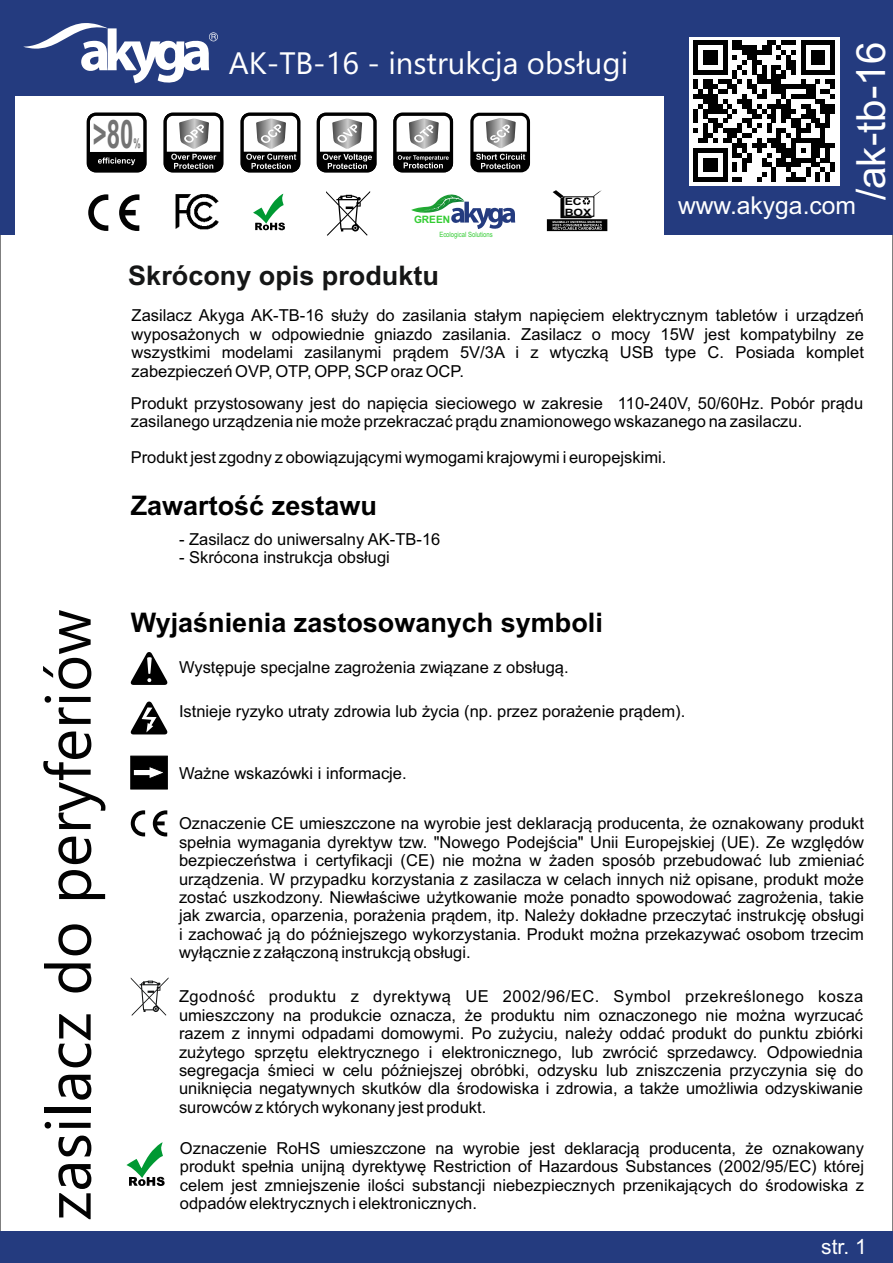
<style>
.page{position:relative;width:893px;height:1263px;background:#fff}
.page>*{position:absolute;margin:0;border:0;box-sizing:border-box;transform-origin:0 0}
.t1{font:63px "Ebrima";color:#020202}
.t2{font:40.35px "Arial";color:#fff}
.t3{font:700 39.3px "Arial";color:#737373;scale:.61 1}
.t4{font:31.05px "Ebrima";color:#fff}
.t5{font:700 27px "Arial";color:#000}
.t6{font:700 27px "Arial";color:#151616}
.t7{font:24.6px "Arial";color:#fff}
.t8{font:21px "Arial";color:#fff}
.t9{font:16.5px/18.5px "Arial";color:#000;text-align:justify}
.t10{font:700 13.35px "Arial";color:#737373;scale:.61 1}
.t11{font:700 10.2px "Arial";color:#3c3}
.t12{font:700 10.05px/11.2px "Arial";color:#020202;scale:1.23 1}
.t13{font:7.2px "Arial Narrow";color:#3c3}
</style>
<div class="page">
<div style="left:0;top:0;width:893px;height:235px;background:#243b7f"></div>
<div style="left:16px;top:96px;width:648px;height:149px;background:#fff"></div>
<div style="left:470px;top:113px;width:60px;height:59px;background:#fff;border:3px solid #000;border-radius:8px"></div>
<div style="left:393px;top:113px;width:60px;height:59px;background:#fff;border:3px solid #000;border-radius:8px"></div>
<svg style="left:395px;top:118px;width:56px;height:53px"></svg>
<svg style="left:472px;top:118px;width:56px;height:53px"></svg>
<div style="left:164px;top:113px;width:59px;height:59px;background:#fff;border:3px solid #000;border-radius:8px"></div>
<div style="left:241px;top:113px;width:59px;height:59px;background:#fff;border:3px solid #000;border-radius:8px"></div>
<div style="left:317px;top:113px;width:59px;height:59px;background:#fff;border:3px solid #000;border-radius:8px"></div>
<svg style="left:165px;top:118px;width:57px;height:53px"></svg>
<svg style="left:242px;top:118px;width:57px;height:53px"></svg>
<svg style="left:318px;top:118px;width:57px;height:53px"></svg>
<div style="left:87px;top:113px;width:59px;height:59px;background:#fff;border:3px solid #000;border-radius:8px"></div>
<svg style="left:88px;top:152px;width:57px;height:19px"></svg>
<svg style="left:23px;top:23px;width:195px;height:60px"></svg>
<svg style="left:131px;top:652px;width:36px;height:33px"></svg>
<svg style="left:131px;top:701px;width:36px;height:33px"></svg>
<svg style="left:130px;top:755px;width:38px;height:35px"></svg>
<svg style="left:131px;top:977px;width:38px;height:39px"></svg>
<div style="left:0;top:1231px;width:893px;height:31px;background:#243b7f"></div>
<svg style="left:153px;top:810px;width:14px;height:26px"></svg>
<svg style="left:131px;top:810px;width:14px;height:26px"></svg>
<svg style="left:253px;top:194px;width:32px;height:37px"></svg>
<svg style="left:119px;top:194px;width:20px;height:37px"></svg>
<svg style="left:88px;top:194px;width:20px;height:37px"></svg>
<svg style="left:547px;top:190px;width:60px;height:41px"></svg>
<svg style="left:411px;top:194px;width:104px;height:35px"></svg>
<img style="left:175px;top:194px;width:44px;height:36px">
<svg style="left:326px;top:191px;width:44px;height:45px"></svg>
<svg style="left:126px;top:1142px;width:39px;height:44px"></svg>
<div style="left:689px;top:37px;width:150px;height:149px;background:#fff"></div>
<svg style="left:693px;top:40px;width:142px;height:142px"></svg>
<h3 class="t3" style="left:93px;top:119px;width:68px">&gt;80</h3>
<p class="t10" style="left:134px;top:138px;width:13px">%</p>
<h3 class="t4" style="left:229px;top:51px;width:401px">AK-TB-16 - instrukcja obsługi</h3>
<h2 class="t2" style="left:856px;top:200px;width:160px;rotate:-90deg">/ak-tb-16</h2>
<h3 class="t7" style="left:678px;top:196px;width:180px">www.akyga.com</h3>
<p class="t12" style="left:565px;top:196px;width:23px">EC<br>BOX</p>
<p class="t11" style="left:414px;top:215px;width:38px">GREEN</p>
<p class="t13" style="left:439px;top:232px;width:55px">Ecological Solutions</p>
<h3 class="t6" style="left:128px;top:265px;width:312px">Skrócony opis produktu</h3>
<p class="t9" style="left:132px;top:308px;width:734px">Zasilacz Akyga AK-TB-16 służy do zasilania stałym napięciem elektrycznym tabletów i urządzeń wyposażonych w odpowiednie gniazdo zasilania. Zasilacz o mocy 15W jest kompatybilny ze wszystkimi modelami zasilanymi prądem 5V/3A i z wtyczką USB type C. Posiada komplet zabezpieczeń OVP, OTP, OPP, SCPoraz OCP.</p>
<p class="t9" style="left:131px;top:395px;width:734px">Produkt przystosowany jest do napięcia sieciowego w zakresie 110-240V, 50/60Hz. Pobór prądu zasilanego urządzenia nie może przekraczać prądu znamionowego wskazanego na zasilaczu.</p>
<h1 class="t1" style="left:45px;top:1220px;width:612px;rotate:-90deg">zasilacz do peryferiów</h1>
<p class="t9" style="left:131px;top:449px;width:537px">Produkt jest zgodny z obowiązującymi wymogami krajowymi i europejskimi.</p>
<h3 class="t5" style="left:131px;top:495px;width:248px">Zawartość zestawu</h3>
<p class="t9" style="left:179px;top:531px;width:263px">- Zasilacz do uniwersalny AK-TB-16</p>
<p class="t9" style="left:179px;top:550px;width:212px">- Skrócona instrukcja obsługi</p>
<h3 class="t5" style="left:131px;top:613px;width:474px">Wyjaśnienia zastosowanych symboli</h3>
<p class="t9" style="left:179px;top:659px;width:391px">Występuje specjalne zagrożenia związane z obsługą.</p>
<p class="t9" style="left:179px;top:704px;width:508px">Istnieje ryzyko utraty zdrowia lub życia (np. przez porażenie prądem).</p>
<p class="t9" style="left:179px;top:766px;width:229px">Ważne wskazówki i informacje.</p>
<p class="t9" style="left:179px;top:816px;width:686px">Oznaczenie CE umieszczone na wyrobie jest deklaracją producenta, że oznakowany produkt spełnia wymagania dyrektyw tzw. "Nowego Podejścia" Unii Europejskiej (UE). Ze względów bezpieczeństwa i certyfikacji (CE) nie można w żaden sposób przebudować lub zmieniać urządzenia. W przypadku korzystania z zasilacza w celach innych niż opisane, produkt może zostać uszkodzony. Niewłaściwe użytkowanie może ponadto spowodować zagrożenia, takie jak zwarcia, oparzenia, porażenia prądem, itp. Należy dokładne przeczytać instrukcję obsługi i zachować ją do późniejszego wykorzystania. Produkt można przekazywać osobom trzecim wyłącznie z załączoną instrukcją obsługi.</p>
<p class="t9" style="left:179px;top:989px;width:686px">Zgodność produktu z dyrektywą UE 2002/96/EC. Symbol przekreślonego kosza umieszczony na produkcie oznacza, że produktu nim oznaczonego nie można wyrzucać razem z innymi odpadami domowymi. Po zużyciu, należy oddać produkt do punktu zbiórki zużytego sprzętu elektrycznego i elektronicznego, lub zwrócić sprzedawcy. Odpowiednia segregacja śmieci w celu późniejszej obróbki, odzysku lub zniszczenia przyczynia się do uniknięcia negatywnych skutków dla środowiska i zdrowia, a także umożliwia odzyskiwanie surowców z których wykonany jest produkt.</p>
<p class="t9" style="left:180px;top:1140px;width:686px">Oznaczenie RoHS umieszczone na wyrobie jest deklaracją producenta, że oznakowany produkt spełnia unijną dyrektywę Restriction of Hazardous Substances (2002/95/EC) której celem jest zmniejszenie ilości substancji niebezpiecznych przenikających do środowiska z odpadów elektrycznych i elektronicznych.</p>
<p class="t8" style="left:821px;top:1239px;width:47px">str. 1</p>
</div>
